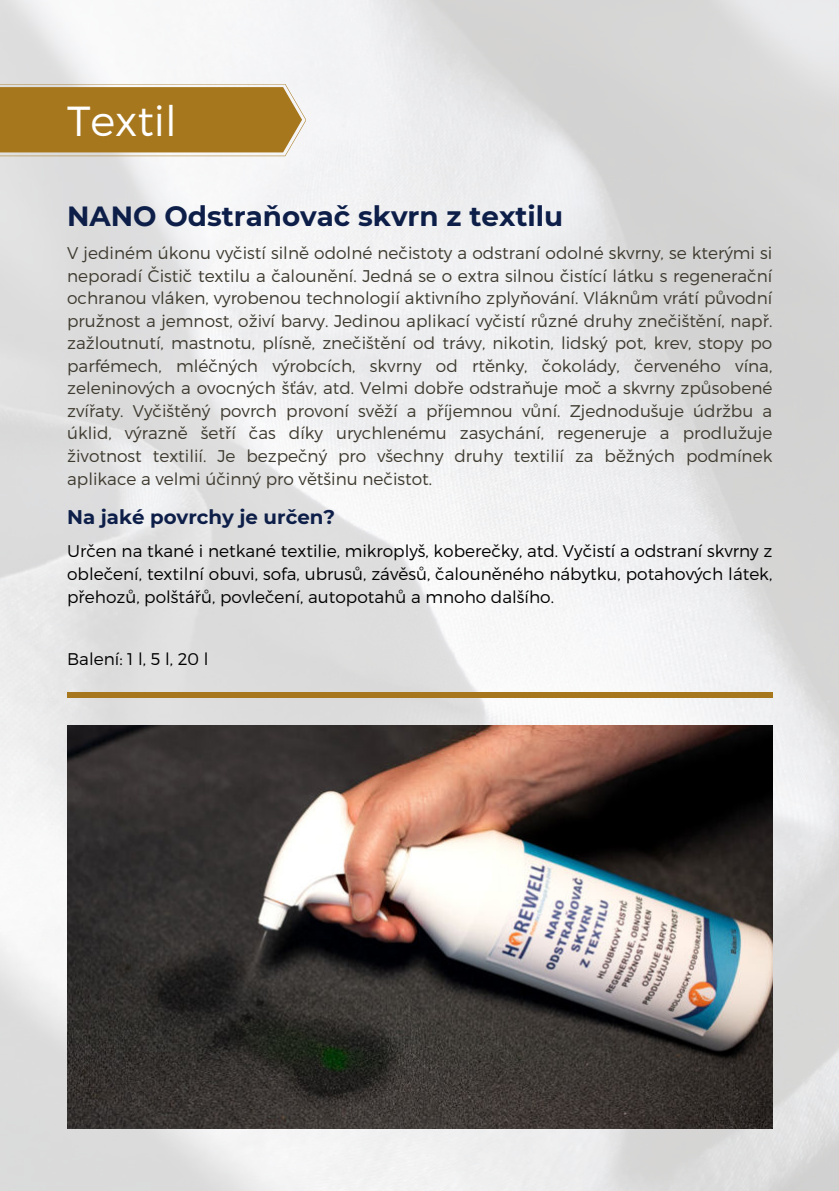
<style>
.page{position:relative;width:839px;height:1191px;background:#fff}
.page>*{position:absolute;margin:0;border:0;box-sizing:border-box;transform-origin:0 0}
.t1{font:300 42px "Montserrat";color:#fff}
.t2{font:700 27.8px "Montserrat";color:#0d1f49}
.t3{font:700 19.8px "Montserrat";color:#0d1f49}
.t4{font:300 17px/22.6px "Montserrat";color:#3e3a2f;text-align:justify}
.t5{font:300 17px/22.6px "Montserrat";color:#000;text-align:justify}
</style>
<div class="page">
<img style="left:0;top:0;width:838px;height:1191px">
<img style="left:67px;top:725px;width:705px;height:403px">
<hr style="left:67px;top:693px;width:705px;height:4px;background:#a6771d">
<svg style="left:0;top:84px;width:306px;height:72px;background:#ae8536"></svg>
<h1 class="t1" style="left:67px;top:95px;width:111px">Textil</h1>
<h2 class="t2" style="left:67px;top:196px;width:497px">NANO Odstraňovač skvrn z textilu</h2>
<p class="t4" style="left:67px;top:241px;width:706px">V jediném úkonu vyčistí silně odolné nečistoty a odstraní odolné skvrny, se kterými si neporadí Čistič textilu a čalounění. Jedná se o extra silnou čistící látku s regenerační ochranou vláken, vyrobenou technologií aktivního zplyňování. Vláknům vrátí původní pružnost a jemnost, oživí barvy. Jedinou aplikací vyčistí různé druhy znečištění, např. zažloutnutí, mastnotu, plísně, znečištění od trávy, nikotin, lidský pot, krev, stopy po parfémech, mléčných výrobcích, skvrny od rtěnky, čokolády, červeného vína, zeleninových a ovocných šťáv, atd. Velmi dobře odstraňuje moč a skvrny způsobené zvířaty. Vyčištěný povrch provoní svěží a příjemnou vůní. Zjednodušuje údržbu a úklid, výrazně šetří čas díky urychlenému zasychání, regeneruje a prodlužuje životnost textilií. Je bezpečný pro všechny druhy textilií za běžných podmínek aplikace a velmi účinný pro většinu nečistot.</p>
<p class="t3" style="left:67px;top:503px;width:269px">Na jaké povrchy je určen?</p>
<p class="t5" style="left:67px;top:540px;width:706px">Určen na tkané i netkané textilie, mikroplyš, koberečky, atd. Vyčistí a odstraní skvrny z oblečení, textilní obuvi, sofa, ubrusů, závěsů, čalouněného nábytku, potahových látek, přehozů, polštářů, povlečení, autopotahů a mnoho dalšího.</p>
<p class="t5" style="left:67px;top:647px;width:143px">Balení: 1 l, 5 l, 20 l</p>
</div>
